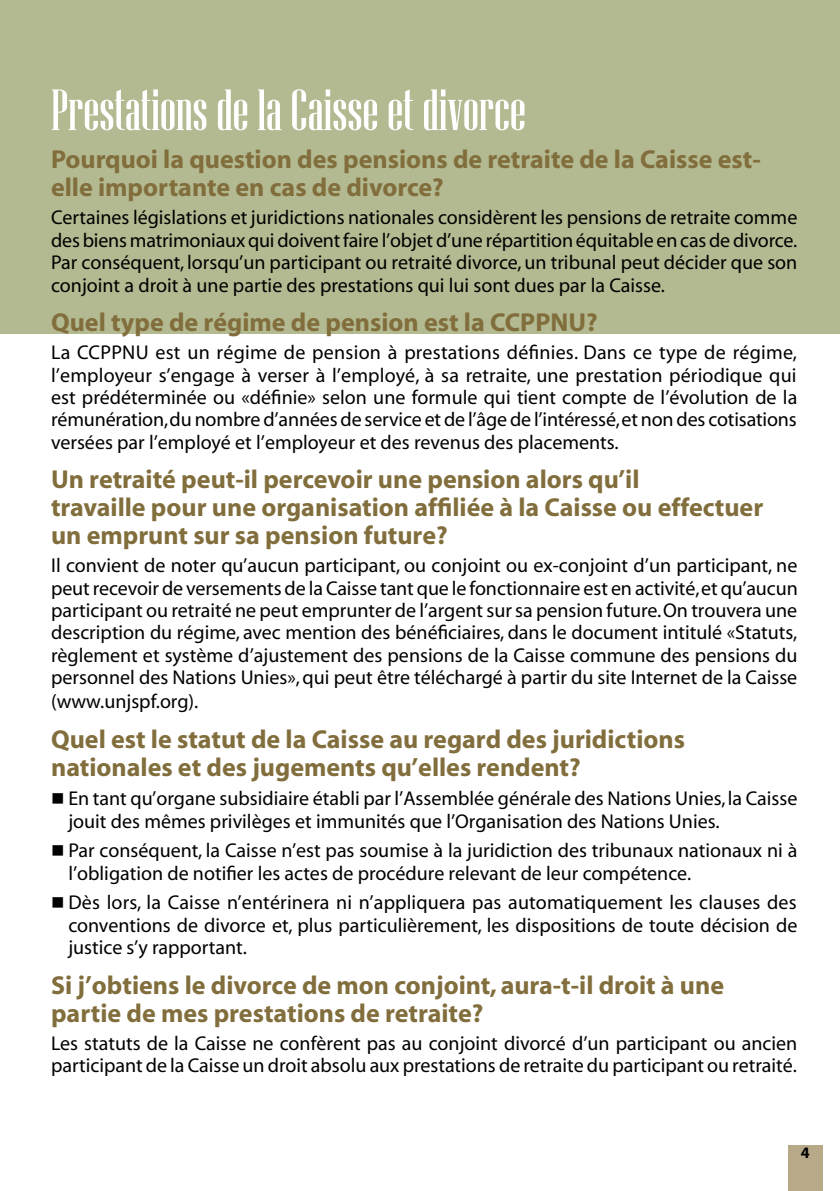
<style>
.page{position:relative;width:840px;height:1191px;background:#fff}
.page>*{position:absolute;margin:0;border:0;box-sizing:border-box;transform-origin:0 0}
.t1{font:58px "Niagara Solid";color:#fff}
.t2{font:700 26px/28px "Myriad";color:#816e3c}
.t3{font:20px/22.4px "Myriad";color:#000;text-align:justify}
.t4{font:700 16px "Myriad";color:#000}
</style>
<div class="page">
<div style="left:0;top:0;width:839px;height:333px;background:#b3b990"></div>
<div style="left:788px;top:1145px;width:34px;height:46px;background:#b8a988"></div>
<h1 class="t1" style="left:51px;top:79px;width:476px">Prestations de la Caisse et divorce</h1>
<h2 class="t2" style="left:51px;top:147px;width:710px">Pourquoi la question des pensions de retraite de la Caisse est&shy;elle importante en cas de divorce?</h2>
<p class="t3" style="left:51px;top:207px;width:747px">Certaines législations et juridictions nationales considèrent les pensions de retraite comme des biens matrimoniaux qui doivent faire l’objet d’une répartition équitable en cas de divorce.<br>Par conséquent, lorsqu’un participant ou retraité divorce, un tribunal peut décider que son conjoint a droit à une partie des prestations qui lui sont dues par la Caisse.</p>
<h2 class="t2" style="left:51px;top:309px;width:548px">Quel type de régime de pension est la CCPPNU?</h2>
<p class="t3" style="left:51px;top:342px;width:747px">La CCPPNU est un régime de pension à prestations définies. Dans ce type de régime, l’employeur s’engage à verser à l’employé, à sa retraite, une prestation périodique qui est prédéterminée ou «définie» selon une formule qui tient compte de l’évolution de la rémunération, du nombre d’années de service et de l’âge de l’intéressé, et non des cotisations versées par l’employé et l’employeur et des revenus des placements.</p>
<h2 class="t2" style="left:51px;top:466px;width:713px">Un retraité peut-il percevoir une pension alors qu’il<br>travaille pour une organisation affiliée à la Caisse ou effectuer un emprunt sur sa pension future?</h2>
<p class="t3" style="left:51px;top:555px;width:747px">Il convient de noter qu’aucun participant, ou conjoint ou ex-conjoint d’un participant, ne peut recevoir de versements de la Caisse tant que le fonctionnaire est en activité, et qu’aucun participant ou retraité ne peut emprunter de l’argent sur sa pension future. On trouvera une description du régime, avec mention des bénéficiaires, dans le document intitulé «Statuts, règlement et système d’ajustement des pensions de la Caisse commune des pensions du personnel des Nations Unies», qui peut être téléchargé à partir du site Internet de la Caisse (www.unjspf.org).</p>
<h2 class="t2" style="left:51px;top:726px;width:635px">Quel est le statut de la Caisse au regard des juridictions nationales et des jugements qu’elles rendent?</h2>
<p class="t3" style="left:68px;top:788px;width:730px;text-indent:-17px">■ En tant qu’organe subsidiaire établi par l’Assemblée générale des Nations Unies, la Caisse jouit des mêmes privilèges et immunités que l’Organisation des Nations Unies.</p>
<p class="t3" style="left:68px;top:840px;width:730px;text-indent:-17px">■ Par conséquent, la Caisse n’est pas soumise à la juridiction des tribunaux nationaux ni à l’obligation de notifier les actes de procédure relevant de leur compétence.</p>
<p class="t3" style="left:68px;top:892px;width:730px;text-indent:-17px">■ Dès lors, la Caisse n’entérinera ni n’appliquera pas automatiquement les clauses des conventions de divorce et, plus particulièrement, les dispositions de toute décision de justice s’y rapportant.</p>
<h2 class="t2" style="left:51px;top:971px;width:674px">Si j’obtiens le divorce de mon conjoint, aura-t-il droit à une partie de mes prestations de retraite?</h2>
<p class="t3" style="left:51px;top:1032px;width:747px">Les statuts de la Caisse ne confèrent pas au conjoint divorcé d’un participant ou ancien participant de la Caisse un droit absolu aux prestations de retraite du participant ou retraité.</p>
<p class="t4" style="left:800px;top:1144px;width:10px">4</p>
</div>
